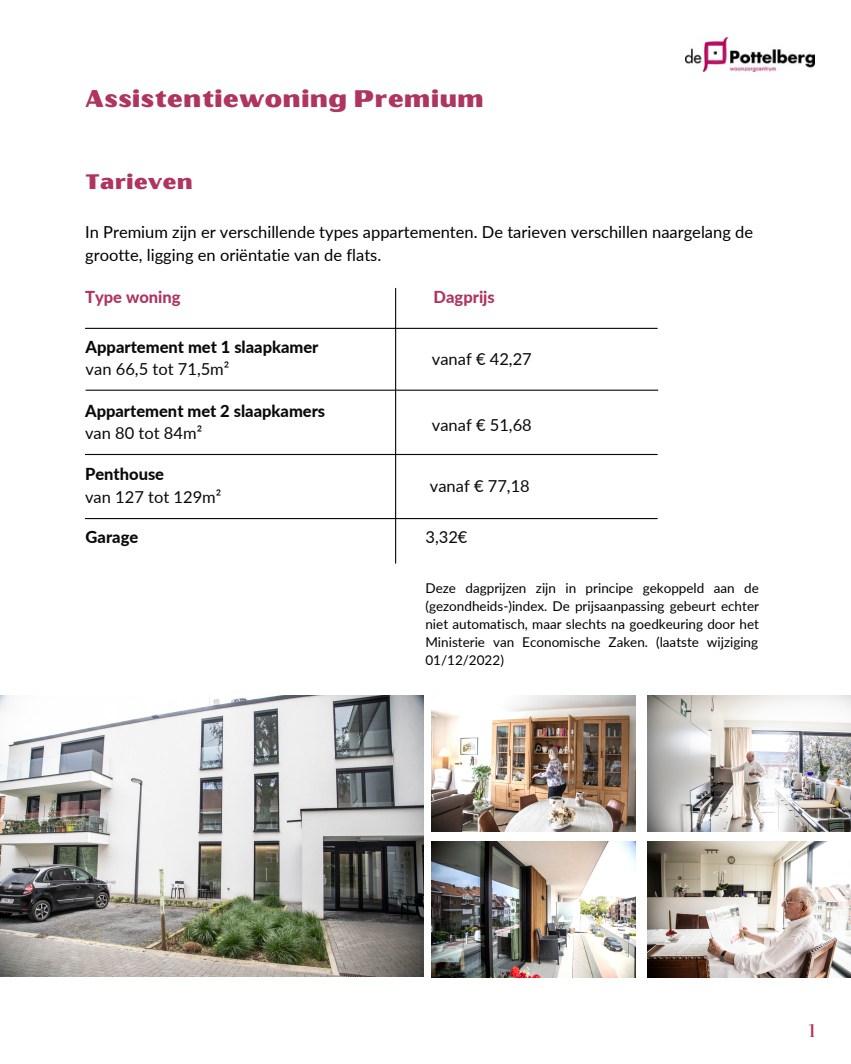
<style>
.page{position:relative;width:851px;height:1064px;background:#fff}
.page>*{position:absolute;margin:0;border:0;box-sizing:border-box;transform-origin:0 0}
.t1{font:24px "Oilvare Base";color:#af3560}
.t2{font:21px "Oilvare Base";color:#af3560}
.t3{font:18px "Vidaloka";color:#af3560}
.t4{font:16.5px/22.5px "Lato";color:#000}
.t5{font:16.5px "Lato";color:#0b0a0a}
.t6{font:800 16.5px "Lato";color:#0b0a0a}
.t7{font:800 16.5px "Lato";color:#af3560}
.t8{font:13.5px/18px "Lato";color:#000;text-align:justify}
</style>
<div class="page">
<img style="left:432px;top:695px;width:203px;height:136px">
<img style="left:432px;top:841px;width:203px;height:136px">
<img style="left:647px;top:695px;width:203px;height:136px">
<img style="left:647px;top:841px;width:203px;height:136px">
<hr style="left:395px;top:288px;width:1px;height:275px;background:#0b0a0a">
<hr style="left:86px;top:389px;width:571px;height:1px;background:#0b0a0a">
<hr style="left:85px;top:454px;width:572px;height:1px;background:#0b0a0a">
<img style="left:0;top:695px;width:423px;height:281px">
<hr style="left:85px;top:328px;width:572px;height:1px;background:#0b0a0a">
<hr style="left:85px;top:518px;width:572px;height:1px;background:#0b0a0a">
<img style="left:685px;top:37px;width:129px;height:34px">
<h1 class="t1" style="left:85px;top:84px;width:400px">Assistentiewoning Premium</h1>
<h2 class="t2" style="left:85px;top:168px;width:109px">Tarieven</h2>
<p class="t4" style="left:85px;top:220px;width:669px">In Premium zijn er verschillende types appartementen. De tarieven verschillen naargelang de grootte, ligging en oriëntatie van de flats.</p>
<p class="t7" style="left:85px;top:286px;width:97px">Type woning</p>
<p class="t7" style="left:433px;top:286px;width:63px">Dagprijs</p>
<p class="t6" style="left:86px;top:336px;width:234px">Appartement met 1 slaapkamer</p>
<p class="t5" style="left:86px;top:359px;width:145px">van 66,5 tot 71,5m²</p>
<p class="t6" style="left:85px;top:400px;width:242px">Appartement met 2 slaapkamers</p>
<p class="t5" style="left:85px;top:422px;width:119px">van 80 tot 84m²</p>
<p class="t6" style="left:85px;top:464px;width:81px">Penthouse</p>
<p class="t5" style="left:85px;top:486px;width:138px">van 127 tot 129m²</p>
<p class="t5" style="left:432px;top:348px;width:101px">vanaf € 42,27</p>
<p class="t5" style="left:432px;top:415px;width:101px">vanaf € 51,68</p>
<p class="t5" style="left:430px;top:475px;width:101px">vanaf € 77,18</p>
<p class="t6" style="left:86px;top:526px;width:54px">Garage</p>
<p class="t5" style="left:425px;top:526px;width:44px">3,32€</p>
<p class="t8" style="left:425px;top:578px;width:335px">Deze dagprijzen zijn in principe gekoppeld aan de (gezondheids-)index. De prijsaanpassing gebeurt echter niet automatisch, maar slechts na goedkeuring door het Ministerie van Economische Zaken. (laatste wijziging 01/12/2022)</p>
<h3 class="t3" style="left:808px;top:1019px;width:8px">1</h3>
</div>
